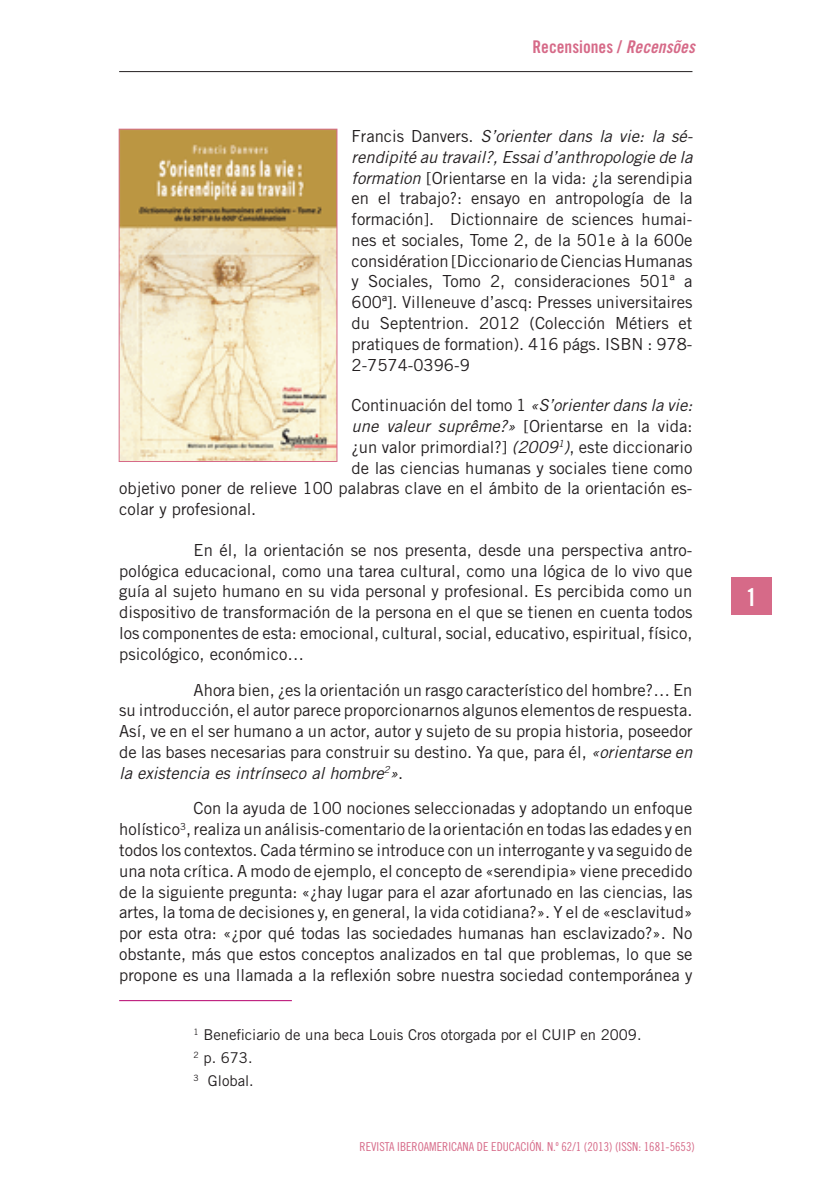
<style>
.page{position:relative;width:819px;height:1191px;background:#fff}
.page>*{position:absolute;margin:0;border:0;box-sizing:border-box;transform-origin:0 0}
.PAGINA{font:24.5px "Trade Gothic Bold Cond Twenty";color:#fff}
.t1{font:700 19.25px "Trade Gothic";color:#fff}
.t2{font:17.5px "Trade Gothic Bold Cond Twenty";color:#d66a88}
.TEXTO{font:16.62px/20.8px "Trade Gothic";color:#231f20;text-align:justify}
.TEXTOA{font:16.62px/20.8px "Trade Gothic";color:#231f20;text-align:justify}
.TEXTOA-2{font:italic 16.62px "Trade Gothic";color:#231f20}
.NOTAS{font:14.88px "Trade Gothic";color:#231f20}
.NOTAS2{font:14.88px "Trade Gothic";color:#231f20}
.t3{font:12.25px "Trade Gothic Cond Eighteen";color:#d66a88}
.s1{font-family:"Trade Gothic Bold Cond Twenty Obl"}
.s2{font-style:italic}
.s3{font-style:normal}
</style>
<div class="page">
<div style="left:731px;top:577px;width:40px;height:38px;background:#d66a88"></div>
<hr style="left:119px;top:71px;width:573px;height:1px;background:#231f20">
<hr style="left:119px;top:1000px;width:173px;height:1px;background:#b6016d">
<img style="left:121px;top:131px;width:214px;height:329px">
<div style="left:119px;top:129px;width:218px;height:333px;border:1px solid #d66a88"></div>
<p class="t2" style="left:532px;top:36px;width:164px">Recensiones / <span class="s1">Recensões</span></p>
<p class="TEXTOA" style="left:351px;top:125px;width:343px">Francis Danvers. <span class="s2">S’orienter dans la vie: la sé&shy;rendipité au travail?, Essai d’anthropologie de la formation</span> [Orientarse en la vida: ¿la serendipia en el trabajo?: ensayo en antropología de la formación]. Dictionnaire de sciences humai&shy;nes et sociales, Tome 2, de la 501e à la 600e considération [Diccionario de Ciencias Humanas y Sociales, Tomo 2, consideraciones 501ª a 600ª]. Villeneuve d’ascq: Presses universitaires du Septentrion. 2012 (Colección Métiers et pratiques de formation). 416 págs. ISBN : 978- 2-7574-0396-9</p>
<p class="TEXTOA-2" style="left:351px;top:395px;width:342px"><span class="s3">Continuación del tomo 1</span> «S’orienter dans la vie:</p>
<p class="TEXTOA" style="left:351px;top:415px;width:342px"><span class="s2">une valeur suprême?»</span> [Orientarse en la vida:</p>
<p class="TEXTOA" style="left:351px;top:436px;width:342px">¿un valor primordial?] <span class="s2">(2009</span><sup>1</sup><span class="s2">)</span>, este diccionario</p>
<p class="TEXTOA" style="left:351px;top:457px;width:342px">de las ciencias humanas y sociales tiene como</p>
<p class="TEXTOA" style="left:119px;top:478px;width:574px">objetivo poner de relieve 100 palabras clave en el ámbito de la orientación es-</p>
<p class="TEXTOA" style="left:119px;top:498px;width:139px">colar y profesional.</p>
<p class="TEXTO" style="left:119px;top:539px;width:574px;text-indent:74px">En él, la orientación se nos presenta, desde una perspectiva antro&shy;pológica educacional, como una tarea cultural, como una lógica de lo vivo que guía al sujeto humano en su vida personal y profesional. Es percibida como un dispositivo de transformación de la persona en el que se tienen en cuenta todos los componentes de esta: emocional, cultural, social, educativo, espiritual, físico, psicológico, económico…</p>
<p class="TEXTO" style="left:119px;top:679px;width:575px;text-indent:74px">Ahora bien, ¿es la orientación un rasgo característico del hombre?… En su introducción, el autor parece proporcionarnos algunos elementos de respuesta.<br>Así, ve en el ser humano a un actor, autor y sujeto de su propia historia, poseedor de las bases necesarias para construir su destino. Ya que, para él, <span class="s2">«orientarse en la existencia es intrínseco al hombre</span><sup>2</sup><span class="s2">»</span>.</p>
<p class="TEXTO" style="left:119px;top:797px;width:575px;text-indent:74px">Con la ayuda de 100 nociones seleccionadas y adoptando un enfoque holístico<sup>3</sup>, realiza un análisis-comentario de la orientación en todas las edades y en todos los contextos. Cada término se introduce con un interrogante y va seguido de una nota crítica. A modo de ejemplo, el concepto de «serendipia» viene precedido de la siguiente pregunta: «¿hay lugar para el azar afortunado en las ciencias, las artes, la toma de decisiones y, en general, la vida cotidiana?». Y el de «esclavitud» por esta otra: «¿por qué todas las sociedades humanas han esclavizado?». No obstante, más que estos conceptos analizados en tal que problemas, lo que se propone es una llamada a la reflexión sobre nuestra sociedad contemporánea y</p>
<p class="NOTAS" style="left:193px;top:1025px;width:449px"><sup>1</sup> Beneficiario de una beca Louis Cros otorgada por el CUIP en 2009.</p>
<p class="NOTAS2" style="left:193px;top:1048px;width:60px"><sup>2</sup> p. 673.</p>
<p class="NOTAS2" style="left:193px;top:1071px;width:62px"><sup>3</sup> Global.</p>
<p class="t3" style="left:359px;top:1139px;width:337px">REVISTA IBEROAMERICANA DE EDUCACIÓN. N.º 62/1 (2013) (ISSN: 1681-5653)</p>
<p class="PAGINA" style="left:746px;top:582px;width:12px">1</p>
<p class="t1" style="left:745px;top:583px;width:12px">1</p>
</div>
